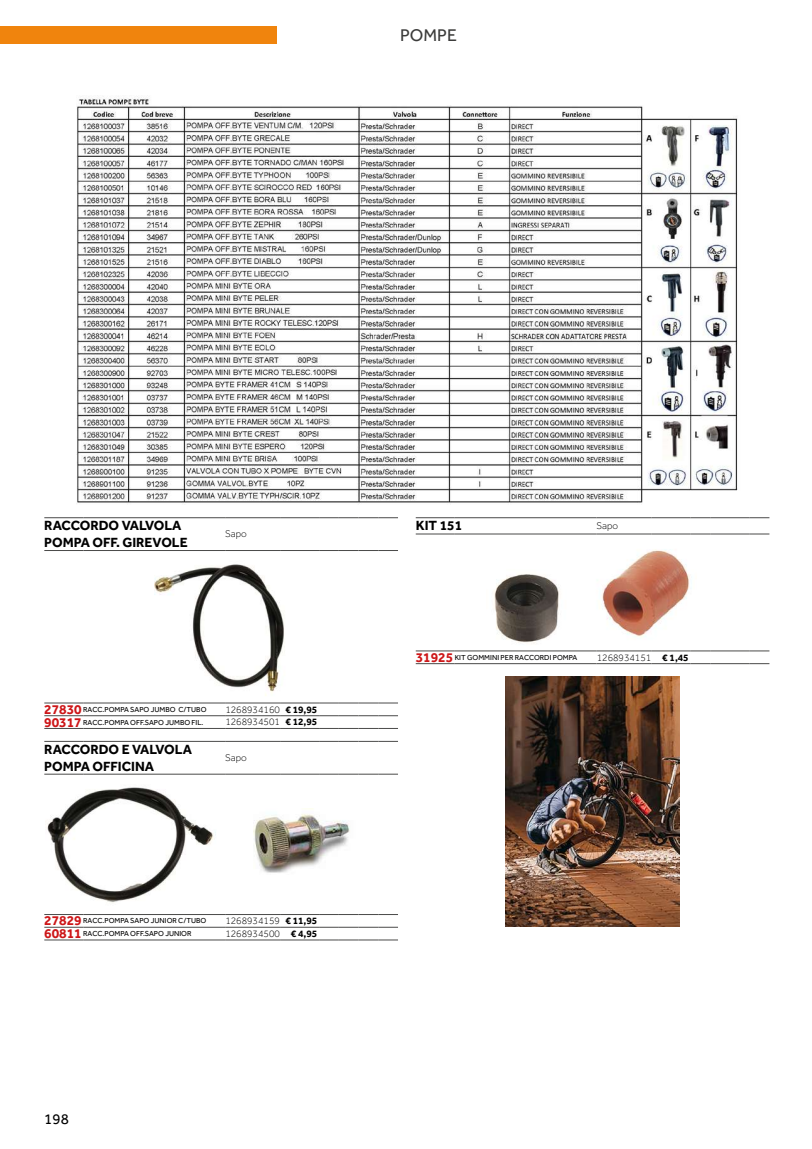
<style>
.page{position:relative;width:812px;height:1149px;background:#fff}
.page>*{position:absolute;margin:0;border:0;box-sizing:border-box;transform-origin:0 0}
.t1{font:17.5px "Effra";color:#3c3c3b}
.t2{font:15px "Effra";color:#000}
.t3{font:700 13.75px/16.5px "Effra";color:#000}
.t4{font:300 10px "Effra";color:#000}
.t5{font:7.5px "Effra";color:#000}
.s1{font-weight:700;font-size:13.75px;color:#cd1719}
.s2{font-weight:700}
</style>
<div class="page">
<div style="left:0;top:27px;width:276px;height:17px;background:#f0840d"></div>
<img style="left:76px;top:96px;width:662px;height:408px">
<hr style="left:44px;top:702px;width:39px;height:1px;background:#4a4a49">
<hr style="left:83px;top:702px;width:142px;height:1px;background:#4a4a49">
<hr style="left:225px;top:702px;width:55px;height:1px;background:#4a4a49">
<hr style="left:280px;top:702px;width:39px;height:1px;background:#4a4a49">
<svg style="left:319px;top:702px;width:79px;height:1px"></svg>
<hr style="left:44px;top:715px;width:39px;height:1px;background:#4a4a49">
<hr style="left:83px;top:715px;width:142px;height:1px;background:#4a4a49">
<hr style="left:225px;top:715px;width:55px;height:1px;background:#4a4a49">
<hr style="left:280px;top:715px;width:39px;height:1px;background:#4a4a49">
<svg style="left:319px;top:715px;width:79px;height:1px"></svg>
<hr style="left:44px;top:728px;width:39px;height:1px;background:#4a4a49">
<hr style="left:83px;top:728px;width:142px;height:1px;background:#4a4a49">
<hr style="left:225px;top:728px;width:55px;height:1px;background:#4a4a49">
<hr style="left:280px;top:728px;width:39px;height:1px;background:#4a4a49">
<svg style="left:319px;top:728px;width:79px;height:1px"></svg>
<hr style="left:225px;top:550px;width:55px;height:1px;background:#4a4a49">
<hr style="left:280px;top:550px;width:39px;height:1px;background:#4a4a49">
<svg style="left:319px;top:550px;width:79px;height:1px"></svg>
<hr style="left:44px;top:517px;width:39px;height:1px;background:#4a4a49">
<hr style="left:83px;top:517px;width:142px;height:1px;background:#4a4a49">
<hr style="left:44px;top:550px;width:39px;height:1px;background:#4a4a49">
<hr style="left:83px;top:550px;width:142px;height:1px;background:#4a4a49">
<hr style="left:225px;top:517px;width:55px;height:1px;background:#4a4a49">
<hr style="left:280px;top:517px;width:39px;height:1px;background:#4a4a49">
<svg style="left:319px;top:517px;width:79px;height:1px"></svg>
<img style="left:154px;top:564px;width:131px;height:132px">
<hr style="left:44px;top:914px;width:39px;height:1px;background:#4a4a49">
<hr style="left:83px;top:914px;width:142px;height:1px;background:#4a4a49">
<hr style="left:225px;top:914px;width:55px;height:1px;background:#4a4a49">
<hr style="left:280px;top:914px;width:39px;height:1px;background:#4a4a49">
<svg style="left:319px;top:914px;width:79px;height:1px"></svg>
<hr style="left:44px;top:926px;width:39px;height:1px;background:#4a4a49">
<hr style="left:83px;top:926px;width:142px;height:1px;background:#4a4a49">
<hr style="left:225px;top:926px;width:55px;height:1px;background:#4a4a49">
<hr style="left:280px;top:926px;width:39px;height:1px;background:#4a4a49">
<svg style="left:319px;top:926px;width:79px;height:1px"></svg>
<hr style="left:44px;top:939px;width:39px;height:1px;background:#4a4a49">
<hr style="left:83px;top:939px;width:142px;height:1px;background:#4a4a49">
<hr style="left:225px;top:939px;width:55px;height:1px;background:#4a4a49">
<hr style="left:280px;top:939px;width:39px;height:1px;background:#4a4a49">
<svg style="left:319px;top:939px;width:79px;height:1px"></svg>
<hr style="left:225px;top:773px;width:55px;height:1px;background:#4a4a49">
<hr style="left:280px;top:773px;width:39px;height:1px;background:#4a4a49">
<svg style="left:319px;top:773px;width:79px;height:1px"></svg>
<hr style="left:44px;top:741px;width:39px;height:1px;background:#4a4a49">
<hr style="left:83px;top:741px;width:142px;height:1px;background:#4a4a49">
<hr style="left:44px;top:773px;width:39px;height:1px;background:#4a4a49">
<hr style="left:83px;top:773px;width:142px;height:1px;background:#4a4a49">
<hr style="left:225px;top:741px;width:55px;height:1px;background:#4a4a49">
<hr style="left:280px;top:741px;width:39px;height:1px;background:#4a4a49">
<svg style="left:319px;top:741px;width:79px;height:1px"></svg>
<img style="left:47px;top:787px;width:169px;height:116px">
<img style="left:254px;top:808px;width:96px;height:65px">
<hr style="left:415px;top:650px;width:39px;height:1px;background:#4a4a49">
<hr style="left:454px;top:650px;width:142px;height:1px;background:#4a4a49">
<hr style="left:596px;top:650px;width:55px;height:1px;background:#4a4a49">
<hr style="left:651px;top:650px;width:39px;height:1px;background:#4a4a49">
<svg style="left:690px;top:650px;width:79px;height:1px"></svg>
<hr style="left:415px;top:663px;width:39px;height:1px;background:#4a4a49">
<hr style="left:454px;top:663px;width:142px;height:1px;background:#4a4a49">
<hr style="left:596px;top:663px;width:55px;height:1px;background:#4a4a49">
<hr style="left:651px;top:663px;width:39px;height:1px;background:#4a4a49">
<svg style="left:690px;top:663px;width:79px;height:1px"></svg>
<hr style="left:596px;top:533px;width:55px;height:1px;background:#4a4a49">
<hr style="left:651px;top:533px;width:39px;height:1px;background:#4a4a49">
<svg style="left:690px;top:533px;width:79px;height:1px"></svg>
<hr style="left:415px;top:517px;width:39px;height:1px;background:#4a4a49">
<hr style="left:454px;top:517px;width:142px;height:1px;background:#4a4a49">
<hr style="left:415px;top:533px;width:39px;height:1px;background:#4a4a49">
<hr style="left:454px;top:533px;width:142px;height:1px;background:#4a4a49">
<hr style="left:596px;top:517px;width:55px;height:1px;background:#4a4a49">
<hr style="left:651px;top:517px;width:39px;height:1px;background:#4a4a49">
<svg style="left:690px;top:517px;width:79px;height:1px"></svg>
<img style="left:494px;top:549px;width:196px;height:95px">
<img style="left:505px;top:676px;width:174px;height:249px">
<h1 class="t1" style="left:400px;top:25px;width:58px">POMPE</h1>
<h3 class="t3" style="left:44px;top:517px;width:145px">RACCORDO VALVOLA<br>POMPA OFF. GIREVOLE</h3>
<h3 class="t4" style="left:225px;top:528px;width:23px">Sapo</h3>
<p class="t5" style="left:44px;top:704px;width:164px"><span class="s1">27830</span> RACC.POMPA SAPO JUMBO C/TUBO</p>
<h3 class="t4" style="left:225px;top:703px;width:93px">1268934160 <span class="s2">€ 19,95</span></h3>
<p class="t5" style="left:44px;top:717px;width:161px"><span class="s1">90317</span> RACC.POMPA OFF.SAPO JUMBO FIL.</p>
<h3 class="t4" style="left:225px;top:716px;width:93px">1268934501 <span class="s2">€ 12,95</span></h3>
<h3 class="t3" style="left:44px;top:740px;width:149px">RACCORDO E VALVOLA<br>POMPA OFFICINA</h3>
<h3 class="t4" style="left:225px;top:752px;width:23px">Sapo</h3>
<p class="t5" style="left:44px;top:916px;width:163px"><span class="s1">27829</span> RACC.POMPA SAPO JUNIOR C/TUBO</p>
<h3 class="t4" style="left:225px;top:914px;width:93px">1268934159 <span class="s2">€ 11,95</span></h3>
<p class="t5" style="left:44px;top:928px;width:149px"><span class="s1">60811</span> RACC.POMPA OFF.SAPO JUNIOR</p>
<h3 class="t4" style="left:225px;top:927px;width:93px">1268934500 <span class="s2">€ 4,95</span></h3>
<h2 class="t2" style="left:44px;top:1110px;width:26px">198</h2>
<h3 class="t3" style="left:415px;top:517px;width:48px">KIT 151</h3>
<h3 class="t4" style="left:596px;top:520px;width:23px">Sapo</h3>
<p class="t5" style="left:415px;top:652px;width:163px"><span class="s1">31925</span> KIT GOMMINI PER RACCORDI POMPA</p>
<h3 class="t4" style="left:596px;top:651px;width:93px">1268934151 <span class="s2">€ 1,45</span></h3>
</div>
